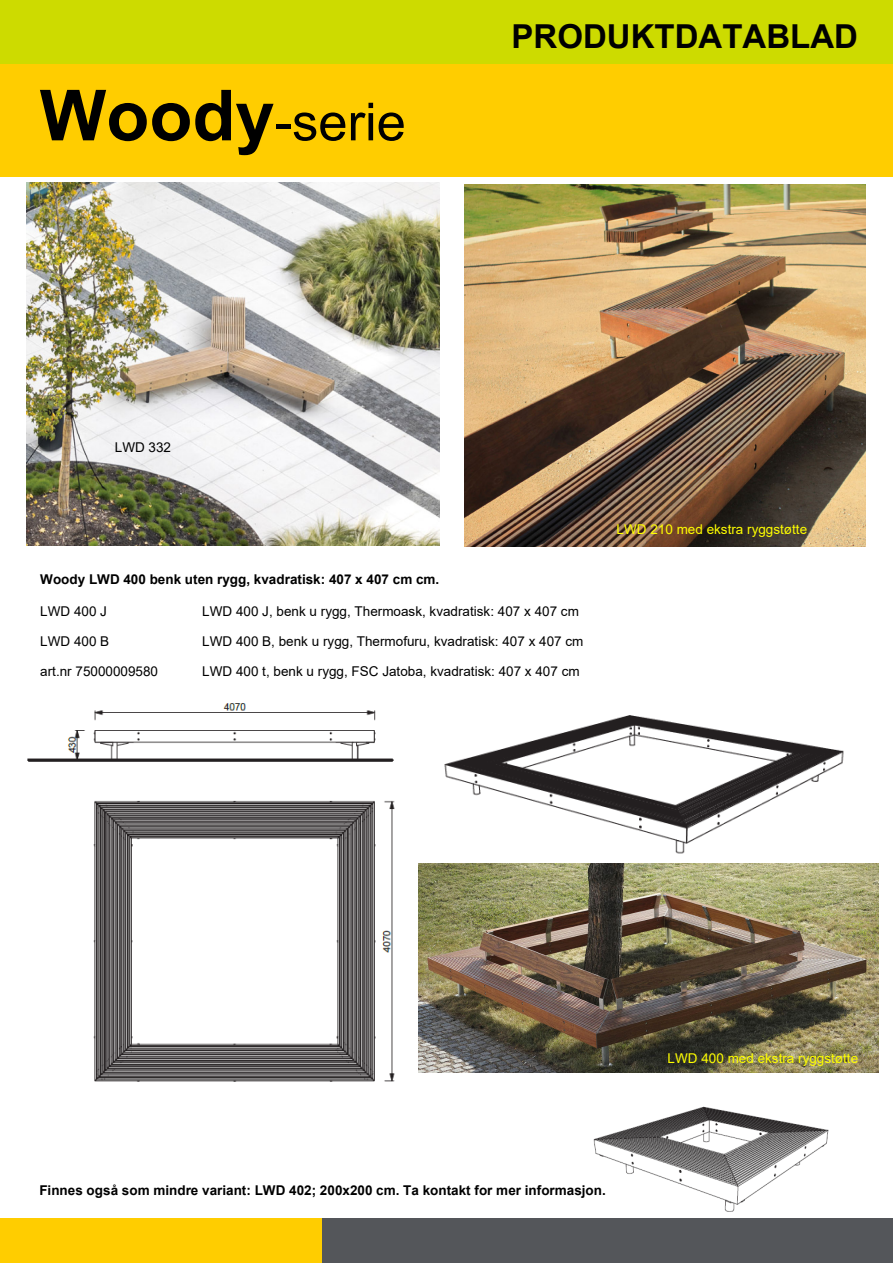
<style>
.page{position:relative;width:893px;height:1263px;background:#fff}
.page>*{position:absolute;margin:0;border:0;box-sizing:border-box;transform-origin:0 0}
.t1{font:52.5px "Arial";color:#000}
.t2{font:700 33px "Arial";color:#000}
.t3{font:13.5px "Arial";color:#000}
.t4{font:700 13.5px "Arial";color:#000}
.t5{font:13.5px "Arial";color:#ff0}
.s1{font-weight:700;font-size:70.5px}
</style>
<div class="page">
<div style="left:0;top:0;width:893px;height:64px;background:#cddb00"></div>
<div style="left:0;top:1218px;width:322px;height:45px;background:#ffcd00"></div>
<div style="left:0;top:64px;width:893px;height:113px;background:#ffcd00"></div>
<img style="left:27px;top:183px;width:413px;height:363px">
<img style="left:465px;top:184px;width:400px;height:362px">
<img style="left:27px;top:703px;width:409px;height:379px">
<img style="left:418px;top:703px;width:426px;height:160px">
<img style="left:418px;top:863px;width:461px;height:209px">
<img style="left:593px;top:1106px;width:236px;height:106px">
<div style="left:322px;top:1218px;width:571px;height:45px;background:#54565a"></div>
<h1 class="t1" style="left:40px;top:86px;width:368px"><span class="s1">Woody</span>-serie</h1>
<h2 class="t2" style="left:512px;top:13px;width:348px">PRODUKTDATABLAD</h2>
<p class="t3" style="left:115px;top:438px;width:58px">LWD 332</p>
<p class="t5" style="left:617px;top:520px;width:192px">LWD 210 med ekstra ryggstøtte</p>
<p class="t4" style="left:40px;top:569px;width:401px">Woody LWD 400 benk uten rygg, kvadratisk: 407 x 407 cm cm.</p>
<p class="t3" style="left:40px;top:602px;width:68px">LWD 400 J</p>
<p class="t3" style="left:202px;top:602px;width:378px">LWD 400 J, benk u rygg, Thermoask, kvadratisk: 407 x 407 cm</p>
<p class="t3" style="left:40px;top:632px;width:71px">LWD 400 B</p>
<p class="t3" style="left:202px;top:632px;width:383px">LWD 400 B, benk u rygg, Thermofuru, kvadratisk: 407 x 407 cm</p>
<p class="t3" style="left:40px;top:661px;width:119px">art.nr 75000009580</p>
<p class="t3" style="left:202px;top:661px;width:379px">LWD 400 t, benk u rygg, FSC Jatoba, kvadratisk: 407 x 407 cm</p>
<p class="t4" style="left:39px;top:1180px;width:568px">Finnes også som mindre variant: LWD 402; 200x200 cm. Ta kontakt for mer informasjon.</p>
<p class="t5" style="left:668px;top:1049px;width:192px">LWD 400 med ekstra ryggstøtte</p>
</div>
